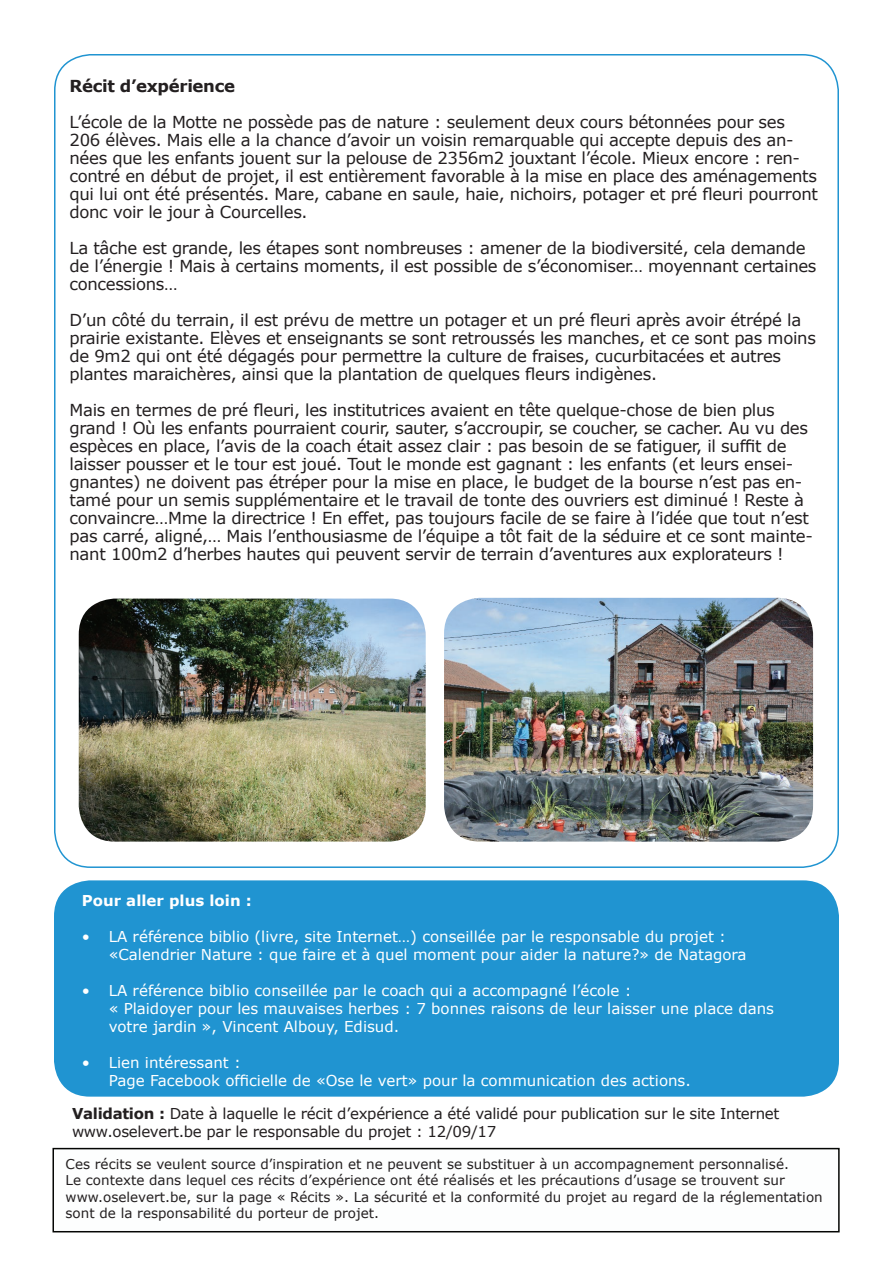
<style>
.page{position:relative;width:893px;height:1263px;background:#fff}
.page>*{position:absolute;margin:0;border:0;box-sizing:border-box;transform-origin:0 0}
.t1{font:16.5px/18px "Verdana";letter-spacing:-.02em;color:#231f20}
.t2{font:700 16.5px "Verdana";letter-spacing:-.02em;color:#231f20}
.t3{font:15px/18px "Verdana";color:#fff}
.t4{font:15px/18px "Verdana";letter-spacing:-.02em;color:#231f20}
.t5{font:700 15px "Verdana";color:#fff}
.t6{font:13.5px/16.2px "Verdana";color:#231f20}
.s1{font-weight:700}
</style>
<div class="page">
<div style="left:54px;top:880px;width:785px;height:217px;background:#2094d1;border-radius:36px"></div>
<img style="left:79px;top:598px;width:347px;height:244px">
<img style="left:444px;top:598px;width:369px;height:244px">
<div style="left:52px;top:1148px;width:788px;height:84px;background:#fdfefe;border:2px solid #040503"></div>
<p class="t2" style="left:70px;top:76px;width:167px">Récit d’expérience</p>
<p class="t1" style="left:70px;top:114px;width:750px">L’école de la Motte ne possède pas de nature : seulement deux cours bétonnées pour ses 206 élèves. Mais elle a la chance d’avoir un voisin remarquable qui accepte depuis des an&shy;nées que les enfants jouent sur la pelouse de 2356m2 jouxtant l’école. Mieux encore : ren&shy;contré en début de projet, il est entièrement favorable à la mise en place des aménagements qui lui ont été présentés. Mare, cabane en saule, haie, nichoirs, potager et pré fleuri pourront donc voir le jour à Courcelles.</p>
<p class="t1" style="left:70px;top:240px;width:748px">La tâche est grande, les étapes sont nombreuses : amener de la biodiversité, cela demande de l’énergie ! Mais à certains moments, il est possible de s’économiser… moyennant certaines concessions…</p>
<p class="t1" style="left:70px;top:312px;width:748px">D’un côté du terrain, il est prévu de mettre un potager et un pré fleuri après avoir étrépé la prairie existante. Elèves et enseignants se sont retroussés les manches, et ce sont pas moins de 9m2 qui ont été dégagés pour permettre la culture de fraises, cucurbitacées et autres plantes maraichères, ainsi que la plantation de quelques fleurs indigènes.</p>
<p class="t1" style="left:70px;top:402px;width:745px">Mais en termes de pré fleuri, les institutrices avaient en tête quelque-chose de bien plus grand ! Où les enfants pourraient courir, sauter, s’accroupir, se coucher, se cacher. Au vu des espèces en place, l’avis de la coach était assez clair : pas besoin de se fatiguer, il suffit de laisser pousser et le tour est joué. Tout le monde est gagnant : les enfants (et leurs ensei&shy;gnantes) ne doivent pas étréper pour la mise en place, le budget de la bourse n’est pas en&shy;tamé pour un semis supplémentaire et le travail de tonte des ouvriers est diminué ! Reste à convaincre…Mme la directrice ! En effet, pas toujours facile de se faire à l’idée que tout n’est pas carré, aligné,… Mais l’enthousiasme de l’équipe a tôt fait de la séduire et ce sont mainte&shy;nant 100m2 d’herbes hautes qui peuvent servir de terrain d’aventures aux explorateurs !</p>
<p class="t5" style="left:82px;top:890px;width:172px">Pour aller plus loin :</p>
<p class="t3" style="left:109px;top:927px;width:639px;text-indent:-27px">• LA référence biblio (livre, site Internet…) conseillée par le responsable du projet : «Calendrier Nature : que faire et à quel moment pour aider la nature?» de Natagora</p>
<p class="t3" style="left:109px;top:981px;width:667px;text-indent:-27px">• LA référence biblio conseillée par le coach qui a accompagné l’école :<br>« Plaidoyer pour les mauvaises herbes : 7 bonnes raisons de leur laisser une place dans votre jardin », Vincent Albouy, Edisud.</p>
<p class="t3" style="left:109px;top:1053px;width:584px;text-indent:-27px">• Lien intéressant :<br>Page Facebook officielle de «Ose le vert» pour la communication des actions.</p>
<p class="t4" style="left:72px;top:1104px;width:709px"><span class="s1">Validation :</span> Date à laquelle le récit d’expérience a été validé pour publication sur le site Internet www.oselevert.be par le responsable du projet : 12/09/17</p>
<p class="t6" style="left:66px;top:1156px;width:759px">Ces récits se veulent source d’inspiration et ne peuvent se substituer à un accompagnement personnalisé.<br>Le contexte dans lequel ces récits d’expérience ont été réalisés et les précautions d’usage se trouvent sur www.oselevert.be, sur la page « Récits ». La sécurité et la conformité du projet au regard de la réglementation sont de la responsabilité du porteur de projet.</p>
</div>
